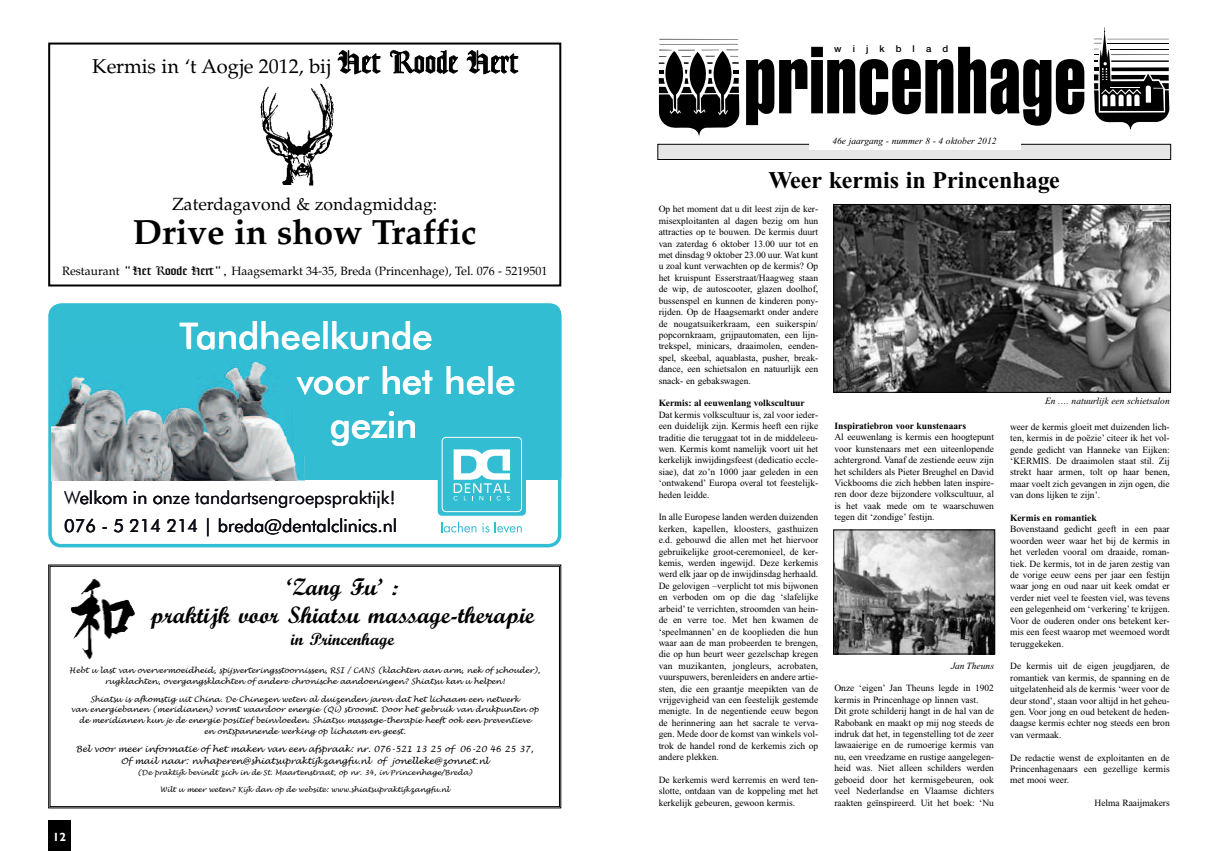
<style>
.page{position:relative;width:1219px;height:851px;background:#fff}
.page>*{position:absolute;margin:0;border:0;box-sizing:border-box;transform-origin:0 0}
.t1{font:93.5px "Cg Trium Ex Cp";color:#000}
.t2{font:500 36.9px/44.6px "Futura BT";letter-spacing:-.01em;color:#fff}
.t3{font:700 35px "Palatino";color:#000}
.t4{font:24px/28px "Script Bold";color:#000;text-align:center}
.t5{font:700 24px "Times New Roman";color:#000}
.t6{font:20px "Palatino";color:#000}
.t7{font:18px "Futura BT";color:#0e0c15}
.t8{font:17.5px "Palatino";color:#000}
.t9{font:17.5px "Script Bold";color:#000}
.t10{font:12px "Palatino";color:#000}
.t11{font:700 12px "Gill Sans";color:#fff}
.t12{font:9.5px/11.4px "Times New Roman";color:#000;text-align:justify}
.t13{font:700 9.5px "Times New Roman";color:#000}
.t14{font:italic 9.5px "Times New Roman";color:#000}
.t15{font:500 9.5px "Helvetica Neue";letter-spacing:1.165em;color:#000}
.t16{font:italic 8.5px/12px "Lucida Handwriting";color:#000;text-align:center}
.t17{font:italic 7.5px/10.6px "Lucida Handwriting";color:#000;text-align:center}
.t18{font:italic 7px "Lucida Handwriting";color:#000}
.s1{font-family:"Goudy Text";font-size:30px}
.s2{font-family:"Goudy Text"}
</style>
<div class="page">
<div style="left:658px;top:144px;width:513px;height:15px;background:#e6e6e6"></div>
<div style="left:658px;top:144px;width:513px;height:16px;border:1px solid #000"></div>
<hr style="left:659px;top:39px;width:79px;height:1px;background:#000">
<svg style="left:659px;top:49px;width:80px;height:88px"></svg>
<hr style="left:659px;top:44px;width:79px;height:1px;background:#000">
<svg style="left:1094px;top:27px;width:75px;height:105px"></svg>
<hr style="left:1110px;top:87px;width:30px;height:1px;background:#fff">
<hr style="left:1107px;top:43px;width:62px;height:1px;background:#000">
<div style="left:809px;top:137px;width:211px;height:13px;background:#fff"></div>
<img style="left:835px;top:206px;width:334px;height:184px">
<div style="left:833px;top:204px;width:338px;height:188px;border:1px solid #000"></div>
<img style="left:835px;top:531px;width:158px;height:121px">
<div style="left:833px;top:529px;width:162px;height:125px;border:1px solid #000"></div>
<div style="left:48px;top:819px;width:23px;height:31px;background:#000"></div>
<div style="left:50px;top:303px;width:511px;height:183px;background:#33bdd3;border-radius:11px"></div>
<div style="left:50px;top:480px;width:511px;height:67px;background:#fff"></div>
<div style="left:438px;top:433px;width:88px;height:82px;background:#33bdd3;border-radius:4px"></div>
<div style="left:442px;top:437px;width:80px;height:75px;border:1px solid #fff;border-radius:4px"></div>
<svg style="left:454px;top:449px;width:56px;height:51px"></svg>
<svg style="left:441px;top:521px;width:35px;height:11px"></svg>
<svg style="left:482px;top:523px;width:7px;height:9px"></svg>
<svg style="left:495px;top:522px;width:27px;height:10px"></svg>
<div style="left:48px;top:303px;width:513px;height:244px;border:4px solid #33bdd3;border-radius:11px"></div>
<img style="left:52px;top:347px;width:253px;height:134px">
<img style="left:241px;top:347px;width:16px;height:3px">
<svg style="left:219px;top:347px;width:17px;height:2px"></svg>
<img style="left:199px;top:347px;width:16px;height:3px">
<svg style="left:180px;top:347px;width:18px;height:2px"></svg>
<svg style="left:262px;top:347px;width:43px;height:3px"></svg>
<img style="left:296px;top:377px;width:9px;height:18px">
<img style="left:297px;top:378px;width:8px;height:17px">
<svg style="left:296px;top:420px;width:9px;height:4px"></svg>
<img style="left:171px;top:480px;width:123px;height:1px">
<img style="left:296px;top:424px;width:9px;height:22px">
<div style="left:48px;top:43px;width:513px;height:243px;border:2px solid #000"></div>
<img style="left:261px;top:83px;width:73px;height:102px">
<img style="left:70px;top:579px;width:65px;height:81px">
<div style="left:48px;top:564px;width:513px;height:244px;border:1px solid #000"></div>
<div style="left:50px;top:566px;width:510px;height:240px;border:1px solid #000"></div>
<h3 class="t6" style="left:92px;top:55px;width:427px">Kermis in ‘t Aogje 2012, bij <span class="s1">Het Roode Hert</span></h3>
<h3 class="t8" style="left:172px;top:194px;width:266px">Zaterdagavond &amp; zondagmiddag:</h3>
<h3 class="t3" style="left:133px;top:211px;width:345px">Drive in show Traffic</h3>
<p class="t10" style="left:62px;top:263px;width:487px">Restaurant <span class="s2">"Het Roode Hert",</span> Haagsemarkt 34-35, Breda (Princenhage), Tel. 076 - 5219501</p>
<h2 class="t2" style="left:296px;top:317px;width:221px;text-indent:-117px">Tandheelkunde<br>voor het hele</h2>
<h2 class="t2" style="left:330px;top:406px;width:89px">gezin</h2>
<h3 class="t7" style="left:64px;top:490px;width:333px">Welkom in onze tandartsengroepspraktijk!</h3>
<h3 class="t7" style="left:64px;top:518px;width:334px">076 - 5 214 214 | breda@dentalclinics.nl</h3>
<h3 class="t4" style="left:151px;top:573px;width:385px">‘Zang Fu’ :<br>praktijk voor Shiatsu massage-therapie</h3>
<h3 class="t9" style="left:291px;top:629px;width:105px">in Princenhage</h3>
<p class="t17" style="left:69px;top:665px;width:472px">Hebt u last van oververmoeidheid, spijsverteringsstoornissen, RSI / CANS (klachten aan arm, nek of schouder), rugklachten, overgangsklachten of andere chronische aandoeningen? Shiatsu kan u helpen!</p>
<p class="t17" style="left:71px;top:693px;width:469px">Shiatsu is afkomstig uit China. De Chinezen weten al duizenden jaren dat het lichaam een netwerk<br>van energiebanen (meridianen) vormt waardoor energie (Qi) stroomt. Door het gebruik van drukpunten op de meridianen kun je de energie positief beinvloeden. Shiatsu massage-therapie heeft ook een preventieve<br>en ontspannende werking op lichaam en geest.</p>
<p class="t16" style="left:76px;top:743px;width:459px">Bel voor meer informatie of het maken van een afspraak: nr. 076-521 13 25 of 06-20 46 25 37,<br>Of mail naar: nvhaperen@shiatsupraktijkzangfu.nl of jonelleke@zonnet.nl</p>
<p class="t18" style="left:137px;top:767px;width:337px">(De praktijk bevindt zich in de St. Maartenstraat, op nr. 34, in Princenhage/Breda)</p>
<p class="t18" style="left:160px;top:784px;width:291px">Wilt u meer weten? Kijk dan op de website: www.shiatsupraktijkzangfu.nl</p>
<p class="t11" style="left:53px;top:832px;width:15px">12</p>
<p class="t15" style="left:834px;top:45px;width:115px">wijkblad</p>
<h1 class="t1" style="left:744px;top:26px;width:344px">princenhage</h1>
<p class="t14" style="left:832px;top:138px;width:166px">46e jaargang - nummer 8 - 4 oktober 2012</p>
<h3 class="t5" style="left:769px;top:172px;width:293px">Weer kermis in Princenhage</h3>
<p class="t12" style="left:659px;top:204px;width:161px">Op het moment dat u dit leest zijn de ker&shy;misexploitanten al dagen bezig om hun attracties op te bouwen. De kermis duurt van zaterdag 6 oktober 13.00 uur tot en met dinsdag 9 oktober 23.00 uur. Wat kunt u zoal kunt verwachten op de kermis? Op het kruispunt Esserstraat/Haagweg staan de wip, de autoscooter, glazen doolhof, bussenspel en kunnen de kinderen pony&shy;rijden. Op de Haagsemarkt onder andere de nougatsuikerkraam, een suikerspin/ popcornkraam, grijpautomaten, een lijn&shy;trekspel, minicars, draaimolen, eenden&shy;spel, skeebal, aquablasta, pusher, break&shy;dance, een schietsalon en natuurlijk een snack- en gebakswagen.</p>
<p class="t13" style="left:659px;top:400px;width:148px">Kermis: al eeuwenlang volkscultuur</p>
<p class="t12" style="left:659px;top:409px;width:161px">Dat kermis volkscultuur is, zal voor ieder&shy;een duidelijk zijn. Kermis heeft een rijke traditie die teruggaat tot in de middeleeu&shy;wen. Kermis komt namelijk voort uit het kerkelijk inwijdingsfeest (dedicatio eccle&shy;siae), dat zo’n 1000 jaar geleden in een ‘ontwakend’ Europa overal tot feestelijk&shy;heden leidde.</p>
<p class="t12" style="left:659px;top:512px;width:161px">In alle Europese landen werden duizenden kerken, kapellen, kloosters, gasthuizen e.d. gebouwd die allen met het hiervoor gebruikelijke groot-ceremonieel, de ker&shy;kemis, werden ingewijd. Deze kerkemis werd elk jaar op de inwijdinsdag herhaald.<br>De gelovigen –verplicht tot mis bijwonen en verboden om op die dag ‘slafelijke arbeid’ te verrichten, stroomden van hein&shy;de en verre toe. Met hen kwamen de ‘speelmannen’ en de kooplieden die hun waar aan de man probeerden te brengen, die op hun beurt weer gezelschap kregen van muzikanten, jongleurs, acrobaten, vuurspuwers, berenleiders en andere artie&shy;sten, die een graantje meepikten van de vrijgevigheid van een feestelijk gestemde menigte. In de negentiende eeuw begon de herinnering aan het sacrale te verva&shy;gen. Mede door de komst van winkels vol&shy;trok de handel rond de kerkemis zich op andere plekken.</p>
<p class="t12" style="left:659px;top:774px;width:161px">De kerkemis werd kerremis en werd ten&shy;slotte, ontdaan van de koppeling met het kerkelijk gebeuren, gewoon kermis.</p>
<p class="t14" style="left:1045px;top:398px;width:126px">En …. natuurlijk een schietsalon</p>
<p class="t13" style="left:834px;top:422px;width:133px">Inspiratiebron voor kunstenaars</p>
<p class="t12" style="left:834px;top:432px;width:161px">Al eeuwenlang is kermis een hoogtepunt voor kunstenaars met een uiteenlopende achtergrond. Vanaf de zestiende eeuw zijn het schilders als Pieter Breughel en David Vickbooms die zich hebben laten inspire&shy;ren door deze bijzondere volkscultuur, al is het vaak mede om te waarschuwen tegen dit ‘zondige’ festijn.</p>
<p class="t12" style="left:1010px;top:421px;width:161px">weer de kermis gloeit met duizenden lich&shy;ten, kermis in de poëzie’ citeer ik het vol&shy;gende gedicht van Hanneke van Eijken: ‘KERMIS. De draaimolen staat stil. Zij strekt haar armen, tolt op haar benen, maar voelt zich gevangen in zijn ogen, die van dons lijken te zijn’.</p>
<p class="t13" style="left:1010px;top:514px;width:88px">Kermis en romantiek</p>
<p class="t12" style="left:1010px;top:524px;width:161px">Bovenstaand gedicht geeft in een paar woorden weer waar het bij de kermis in het verleden vooral om draaide, roman&shy;tiek. De kermis, tot in de jaren zestig van de vorige eeuw eens per jaar een festijn waar jong en oud naar uit keek omdat er verder niet veel te feesten viel, was tevens een gelegenheid om ‘verkering’te krijgen.<br>Voor de ouderen onder ons betekent ker&shy;mis een feest waarop met weemoed wordt teruggekeken.</p>
<p class="t12" style="left:1010px;top:661px;width:161px">De kermis uit de eigen jeugdjaren, de romantiek van kermis, de spanning en de uitgelatenheid als de kermis ‘weer voor de deur stond’, staan voor altijd in het geheu&shy;gen. Voor jong en oud betekent de heden&shy;daagse kermis echter nog steeds een bron van vermaak.</p>
<p class="t12" style="left:1010px;top:752px;width:161px">De redactie wenst de exploitanten en de Princenhagenaars een gezellige kermis met mooi weer.</p>
<p class="t12" style="left:1094px;top:798px;width:77px">Helma Raaijmakers</p>
<p class="t14" style="left:951px;top:662px;width:44px">Jan Theuns</p>
<p class="t12" style="left:834px;top:683px;width:161px;text-align:left">Onze ‘eigen’ Jan Theuns legde in 1902 kermis in Princenhage op linnen vast.<br>Dit grote schilderij hangt in de hal van de Rabobank en maakt op mij nog steeds de indruk dat het, in tegenstelling tot de zeer lawaaierige en de rumoerige kermis van nu, een vreedzame en rustige aangelegen&shy;heid was. Niet alleen schilders werden geboeid door het kermisgebeuren, ook veel Nederlandse en Vlaamse dichters raakten geïnspireerd. Uit het boek: ‘Nu</p>
</div>
